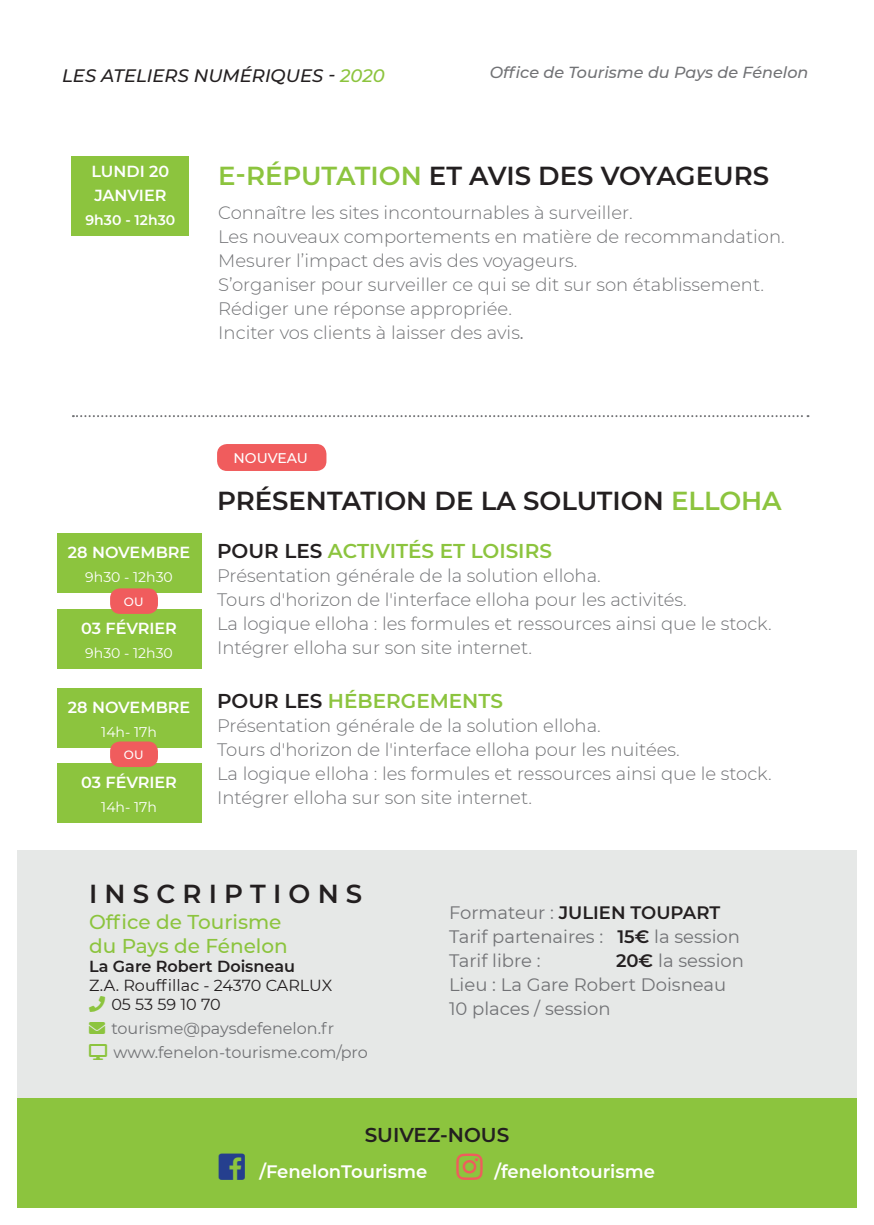
<style>
.page{position:relative;width:874px;height:1225px;background:#fff}
.page>*{position:absolute;margin:0;border:0;box-sizing:border-box;transform-origin:0 0}
.t1{font:600 26px "Montserrat";color:#231f20}
.t2{font:600 20px "Montserrat";color:#8cc43e}
.t3{font:500 20px/24px "Montserrat";color:#8cc43e}
.t4{font:600 20px "Montserrat";color:#231f20}
.t5{font:300 18px/24px "Montserrat";color:#717275}
.t6{font:18px/24px "Montserrat";color:#717275}
.t7{font:600 18px "Montserrat";color:#fff}
.t8{font:italic 500 18px "Montserrat";color:#231f20}
.t9{font:16px/24px "Montserrat";color:#717275}
.t10{font:600 16px/24px "Montserrat";color:#fff}
.t11{font:16px/19.2px "Montserrat";color:#231f20}
.t12{font:italic 500 16px "Montserrat";color:#717275}
.t13{font:600 16px "Montserrat";color:#231f20}
.t14{font:14px "Montserrat";color:#fff}
.t15{font:600 14px "Montserrat";color:#fff}
.t16{font:500 14px "Montserrat";color:#fff}
.t17{font:500 12px "Montserrat";color:#fff}
.s1{color:#8cc43e}
.s2{font-weight:400}
.s3{color:#231f20}
.s4{font-weight:600;color:#231f20}
</style>
<div class="page">
<div style="left:17px;top:850px;width:839px;height:248px;background:#e6e8e7"></div>
<div style="left:17px;top:1098px;width:839px;height:110px;background:#8cc43e"></div>
<div style="left:57px;top:533px;width:144px;height:59px;background:#8cc43e"></div>
<div style="left:72px;top:156px;width:117px;height:79px;background:#8cc43e"></div>
<svg style="left:73px;top:415px;width:735px;height:2px"></svg>
<div style="left:217px;top:444px;width:109px;height:27px;background:#f05c5d;border-radius:10px"></div>
<div style="left:57px;top:688px;width:144px;height:59px;background:#8cc43e"></div>
<div style="left:57px;top:609px;width:144px;height:59px;background:#8cc43e"></div>
<div style="left:57px;top:763px;width:144px;height:59px;background:#8cc43e"></div>
<div style="left:110px;top:588px;width:48px;height:26px;background:#f05c5d;border-radius:10px"></div>
<div style="left:110px;top:741px;width:48px;height:26px;background:#f05c5d;border-radius:10px"></div>
<p class="t8" style="left:62px;top:63px;width:324px">LES ATELIERS NUMÉRIQUES - <span class="s1">2020</span></p>
<p class="t12" style="left:489px;top:61px;width:320px">Office de Tourisme du Pays de Fénelon</p>
<p class="t10" style="left:91px;top:159px;width:79px">LUNDI 20<br>JANVIER</p>
<p class="t15" style="left:85px;top:210px;width:91px">9h30 - 12h30</p>
<h1 class="t1" style="left:218px;top:157px;width:552px"><span class="s1">E-RÉPUTATION</span> ET AVIS DES VOYAGEURS</h1>
<p class="t5" style="left:218px;top:200px;width:568px">Connaître les sites incontournables à surveiller.<br>Les nouveaux comportements en matière de recommandation.<br>Mesurer l’impact des avis des voyageurs.<br>S’organiser pour surveiller ce qui se dit sur son établissement.<br>Rédiger une réponse appropriée.<br>Inciter vos clients à laisser des avis<span class="s2">.</span></p>
<p class="t10" style="left:68px;top:540px;width:124px">28 NOVEMBRE</p>
<p class="t14" style="left:85px;top:567px;width:89px">9h30 - 12h30</p>
<p class="t17" style="left:124px;top:593px;width:21px">OU</p>
<p class="t10" style="left:81px;top:616px;width:97px">03 FÉVRIER</p>
<p class="t14" style="left:85px;top:643px;width:89px">9h30 - 12h30</p>
<p class="t10" style="left:68px;top:695px;width:124px">28 NOVEMBRE</p>
<p class="t14" style="left:101px;top:722px;width:57px">14h- 17h</p>
<p class="t17" style="left:124px;top:746px;width:21px">OU</p>
<p class="t10" style="left:81px;top:769px;width:97px">03 FÉVRIER</p>
<p class="t14" style="left:101px;top:797px;width:57px">14h- 17h</p>
<p class="t16" style="left:233px;top:448px;width:76px">NOUVEAU</p>
<h1 class="t1" style="left:217px;top:482px;width:566px">PRÉSENTATION DE LA SOLUTION <span class="s1">ELLOHA</span></h1>
<p class="t2" style="left:217px;top:537px;width:336px"><span class="s3">POUR LES</span> ACTIVITÉS ET LOISIRS</p>
<p class="t5" style="left:217px;top:563px;width:556px">Présentation générale de la solution elloha.<br>Tours d'horizon de l'interface elloha pour les activités.<br>La logique elloha : les formules et ressources ainsi que le stock.<br>Intégrer elloha sur son site internet.</p>
<p class="t2" style="left:217px;top:687px;width:287px"><span class="s3">POUR LES</span> HÉBERGEMENTS</p>
<p class="t5" style="left:217px;top:713px;width:556px">Présentation générale de la solution elloha.<br>Tours d'horizon de l'interface elloha pour les nuitées.<br>La logique elloha : les formules et ressources ainsi que le stock.<br>Intégrer elloha sur son site internet.</p>
<h1 class="t1" style="left:89px;top:875px;width:274px">I N S C R I P T I O N S</h1>
<p class="t3" style="left:89px;top:909px;width:200px">Office de Tourisme du Pays de Fénelon</p>
<p class="t13" style="left:89px;top:955px;width:207px">La Gare Robert Doisneau</p>
<p class="t11" style="left:111px;top:975px;width:222px;text-indent:-22px">Z.A. Rouffillac - 24370 CARLUX<br>05 53 59 10 70</p>
<p class="t9" style="left:113px;top:1016px;width:256px;text-indent:-24px"><span class="s1">→</span> tourisme@paysdefenelon.fr www.fenelon-tourisme.com/pro</p>
<p class="t6" style="left:449px;top:900px;width:292px">Formateur : <span class="s4">JULIEN TOUPART<br></span>Tarif partenaires : <span class="s4">15€</span> la session<br>Tarif libre :</p>
<p class="t6" style="left:449px;top:948px;width:296px;text-indent:167px"><span class="s4">20€</span> la session<br>Lieu : La Gare Robert Doisneau<br>10 places / session</p>
<p class="t4" style="left:364px;top:1121px;width:146px">SUIVEZ-NOUS</p>
<p class="t7" style="left:259px;top:1159px;width:169px">/FenelonTourisme</p>
<p class="t7" style="left:494px;top:1159px;width:162px">/fenelontourisme</p>
</div>
